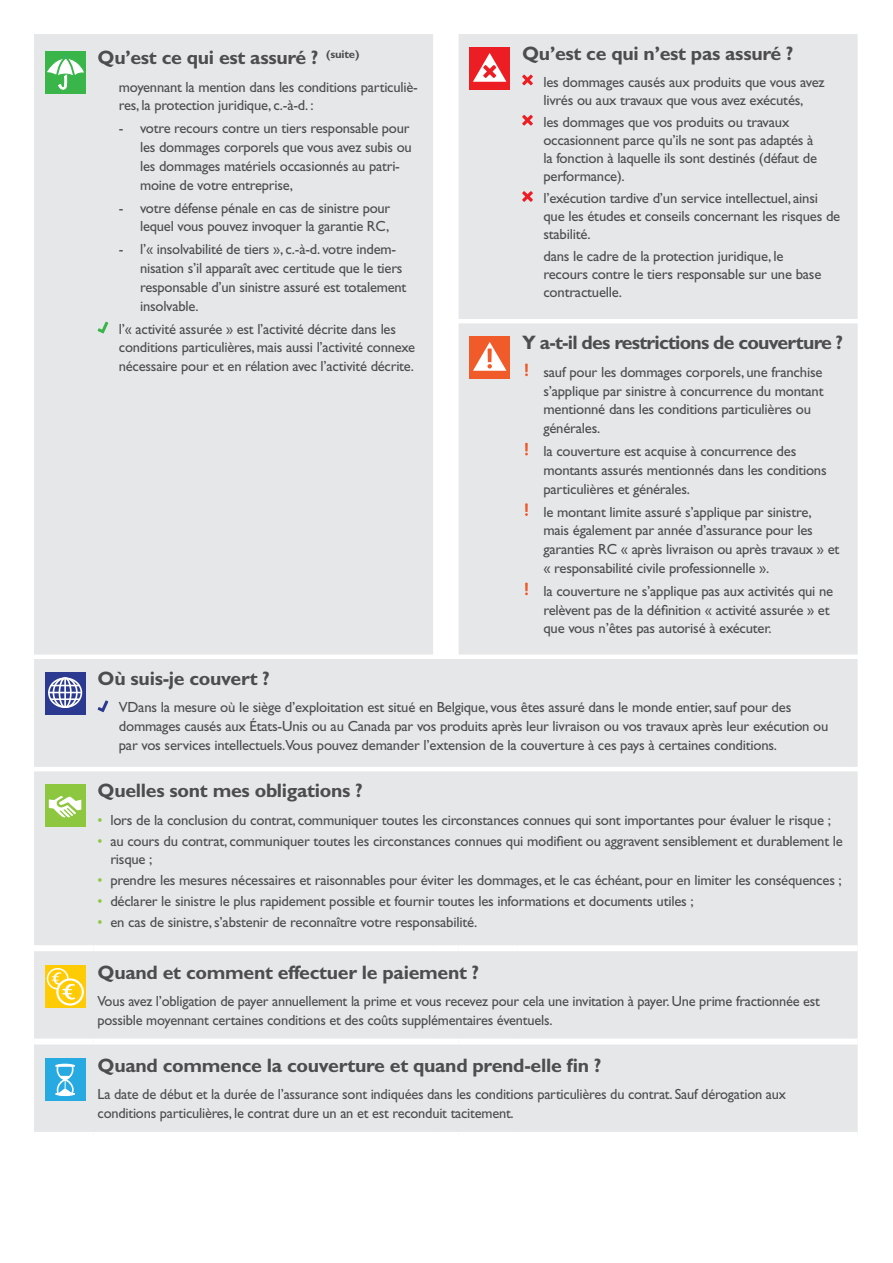
<style>
.page{position:relative;width:893px;height:1263px;background:#fff}
.page>*{position:absolute;margin:0;border:0;box-sizing:border-box;transform-origin:0 0}
.t1{font:700 19.5px "Gill Sans Std";letter-spacing:-.015em;color:#4d4d4f}
.t2{font:700 19.5px "Gill Sans Std";letter-spacing:-.04em;color:#4d4d4f}
.t3{font:14.7px/18.8px "Gill Sans Std";letter-spacing:-.015em;color:#4d4d4f}
.s1{color:#8dc73f}
</style>
<div class="page">
<div style="left:34px;top:34px;width:824px;height:1098px;background:#e6e7e8"></div>
<div style="left:93px;top:945px;width:340px;height:6px;background:#fff"></div>
<div style="left:433px;top:945px;width:26px;height:6px;background:#fff"></div>
<div style="left:459px;top:945px;width:59px;height:6px;background:#fff"></div>
<div style="left:518px;top:945px;width:340px;height:6px;background:#fff"></div>
<div style="left:93px;top:1038px;width:340px;height:6px;background:#fff"></div>
<div style="left:433px;top:1038px;width:26px;height:6px;background:#fff"></div>
<div style="left:459px;top:1038px;width:59px;height:6px;background:#fff"></div>
<div style="left:518px;top:1038px;width:340px;height:6px;background:#fff"></div>
<div style="left:34px;top:945px;width:59px;height:6px;background:#fff"></div>
<div style="left:34px;top:1038px;width:59px;height:6px;background:#fff"></div>
<div style="left:45px;top:51px;width:41px;height:43px;background:#39b54a"></div>
<svg style="left:47px;top:54px;width:37px;height:35px"></svg>
<svg style="left:98px;top:322px;width:10px;height:11px"></svg>
<div style="left:469px;top:47px;width:41px;height:42px;background:#ed1d24"></div>
<svg style="left:473px;top:53px;width:33px;height:29px"></svg>
<svg style="left:522px;top:75px;width:11px;height:10px"></svg>
<svg style="left:522px;top:115px;width:11px;height:11px"></svg>
<svg style="left:522px;top:191px;width:11px;height:11px"></svg>
<div style="left:469px;top:336px;width:41px;height:43px;background:#f15a29"></div>
<svg style="left:473px;top:342px;width:33px;height:29px"></svg>
<svg style="left:525px;top:363px;width:3px;height:13px"></svg>
<svg style="left:525px;top:443px;width:3px;height:12px"></svg>
<svg style="left:525px;top:503px;width:3px;height:13px"></svg>
<svg style="left:525px;top:582px;width:3px;height:13px"></svg>
<svg style="left:45px;top:672px;width:41px;height:42px"></svg>
<div style="left:48px;top:677px;width:34px;height:31px;border:2px solid #fff;border-radius:50%"></div>
<div style="left:53px;top:677px;width:25px;height:31px;border:2px solid #fff;border-radius:50%"></div>
<div style="left:59px;top:677px;width:13px;height:31px;border:2px solid #fff;border-radius:50%"></div>
<hr style="left:64px;top:678px;width:2px;height:30px;background:#fff">
<svg style="left:51px;top:685px;width:29px;height:1px"></svg>
<hr style="left:51px;top:698px;width:29px;height:2px;background:#fff">
<hr style="left:49px;top:692px;width:32px;height:1px;background:#fff">
<svg style="left:98px;top:700px;width:10px;height:12px"></svg>
<div style="left:45px;top:784px;width:41px;height:43px;background:#8dc63f"></div>
<svg style="left:49px;top:796px;width:33px;height:22px"></svg>
<svg style="left:45px;top:965px;width:41px;height:43px"></svg>
<div style="left:47px;top:968px;width:22px;height:21px;border:2px solid #fff;border-radius:50%"></div>
<svg style="left:57px;top:979px;width:26px;height:25px"></svg>
<div style="left:56px;top:978px;width:28px;height:27px;border:2px solid #fff;border-radius:50%"></div>
<svg style="left:51px;top:971px;width:25px;height:30px"></svg>
<div style="left:45px;top:1058px;width:41px;height:43px;background:#27aae1"></div>
<svg style="left:55px;top:1064px;width:20px;height:32px"></svg>
<h1 class="t1" style="left:98px;top:46px;width:263px">Qu’est ce qui est assuré ? <sup>(suite)</sup></h1>
<p class="t3" style="left:119px;top:77px;width:301px">moyennant la mention dans les conditions particuliè&shy;res, la protection juridique, c.-à-d. :</p>
<p class="t3" style="left:140px;top:119px;width:273px;text-indent:-21px">- votre recours contre un tiers responsable pour les dommages corporels que vous avez subis ou les dommages matériels occasionnés au patri&shy;moine de votre entreprise,</p>
<p class="t3" style="left:119px;top:198px;width:273px;text-align:right">- votre défense pénale en cas de sinistre pour lequel vous pouvez invoquer la garantie RC,</p>
<p class="t3" style="left:140px;top:240px;width:268px;text-indent:-21px">- l’« insolvabilité de tiers », c.-à-d. votre indem&shy;nisation s’il apparaît avec certitude que le tiers responsable d’un sinistre assuré est totalement insolvable.</p>
<p class="t3" style="left:119px;top:319px;width:298px">l’« activité assurée » est l’activité décrite dans les conditions particulières, mais aussi l’activité connexe nécessaire pour et en rélation avec l’activité décrite.</p>
<h1 class="t1" style="left:522px;top:42px;width:273px">Qu’est ce qui n’est pas assuré ?</h1>
<p class="t3" style="left:543px;top:73px;width:283px;line-height:18px">les dommages causés aux produits que vous avez livrés ou aux travaux que vous avez exécutés,</p>
<p class="t3" style="left:543px;top:113px;width:275px;line-height:18px">les dommages que vos produits ou travaux occasionnent parce qu’ils ne sont pas adaptés à la fonction à laquelle ils sont destinés (défaut de performance).</p>
<p class="t3" style="left:543px;top:189px;width:298px;line-height:18px">l’exécution tardive d’un service intellectuel, ainsi que les études et conseils concernant les risques de stabilité.</p>
<p class="t3" style="left:543px;top:247px;width:279px;line-height:18px">dans le cadre de la protection juridique, le recours contre le tiers responsable sur une base contractuelle.</p>
<h1 class="t2" style="left:522px;top:331px;width:323px">Y a-t-il des restrictions de couverture ?</h1>
<p class="t3" style="left:543px;top:362px;width:282px">sauf pour les dommages corporels, une franchise s’applique par sinistre à concurrence du montant mentionné dans les conditions particulières ou générales.</p>
<p class="t3" style="left:543px;top:442px;width:285px">la couverture est acquise à concurrence des montants assurés mentionnés dans les conditions particulières et générales.</p>
<p class="t3" style="left:543px;top:502px;width:298px">le montant limite assuré s’applique par sinistre, mais également par année d’assurance pour les garanties RC « après livraison ou après travaux » et « responsabilité civile professionnelle ».</p>
<p class="t3" style="left:543px;top:581px;width:291px">la couverture ne s’applique pas aux activités qui ne relèvent pas de la définition « activité assurée » et que vous n’êtes pas autorisé à exécuter.</p>
<h1 class="t1" style="left:98px;top:667px;width:174px">Où suis-je couvert ?</h1>
<p class="t3" style="left:119px;top:698px;width:711px">VDans la mesure où le siège d’exploitation est situé en Belgique, vous êtes assuré dans le monde entier, sauf pour des dommages causés aux États-Unis ou au Canada par vos produits après leur livraison ou vos travaux après leur exécution ou par vos services intellectuels.Vous pouvez demander l’extension de la couverture à ces pays à certaines conditions.</p>
<h1 class="t1" style="left:98px;top:779px;width:267px">Quelles sont mes obligations ?</h1>
<p class="t3" style="left:98px;top:810px;width:735px"><span class="s1">•</span> lors de la conclusion du contrat, communiquer toutes les circonstances connues qui sont importantes pour évaluer le risque ;</p>
<p class="t3" style="left:110px;top:831px;width:734px;text-indent:-13px"><span class="s1">•</span> au cours du contrat, communiquer toutes les circonstances connues qui modifient ou aggravent sensiblement et durablement le risque ;</p>
<p class="t3" style="left:98px;top:871px;width:746px"><span class="s1">•</span> prendre les mesures nécessaires et raisonnables pour éviter les dommages, et le cas échéant, pour en limiter les conséquences ;</p>
<p class="t3" style="left:98px;top:892px;width:598px"><span class="s1">•</span> déclarer le sinistre le plus rapidement possible et fournir toutes les informations et documents utiles ;</p>
<p class="t3" style="left:98px;top:913px;width:381px"><span class="s1">•</span> en cas de sinistre, s’abstenir de reconnaître votre responsabilité.</p>
<h1 class="t1" style="left:98px;top:960px;width:383px">Quand et comment effectuer le paiement ?</h1>
<p class="t3" style="left:98px;top:991px;width:724px">Vous avez l’obligation de payer annuellement la prime et vous recevez pour cela une invitation à payer. Une prime fractionnée est possible moyennant certaines conditions et des coûts supplémentaires éventuels.</p>
<h1 class="t1" style="left:98px;top:1054px;width:505px">Quand commence la couverture et quand prend-elle fin ?</h1>
<p class="t3" style="left:98px;top:1085px;width:690px">La date de début et la durée de l’assurance sont indiquées dans les conditions particulières du contrat. Sauf dérogation aux conditions particulières, le contrat dure un an et est reconduit tacitement.</p>
</div>
